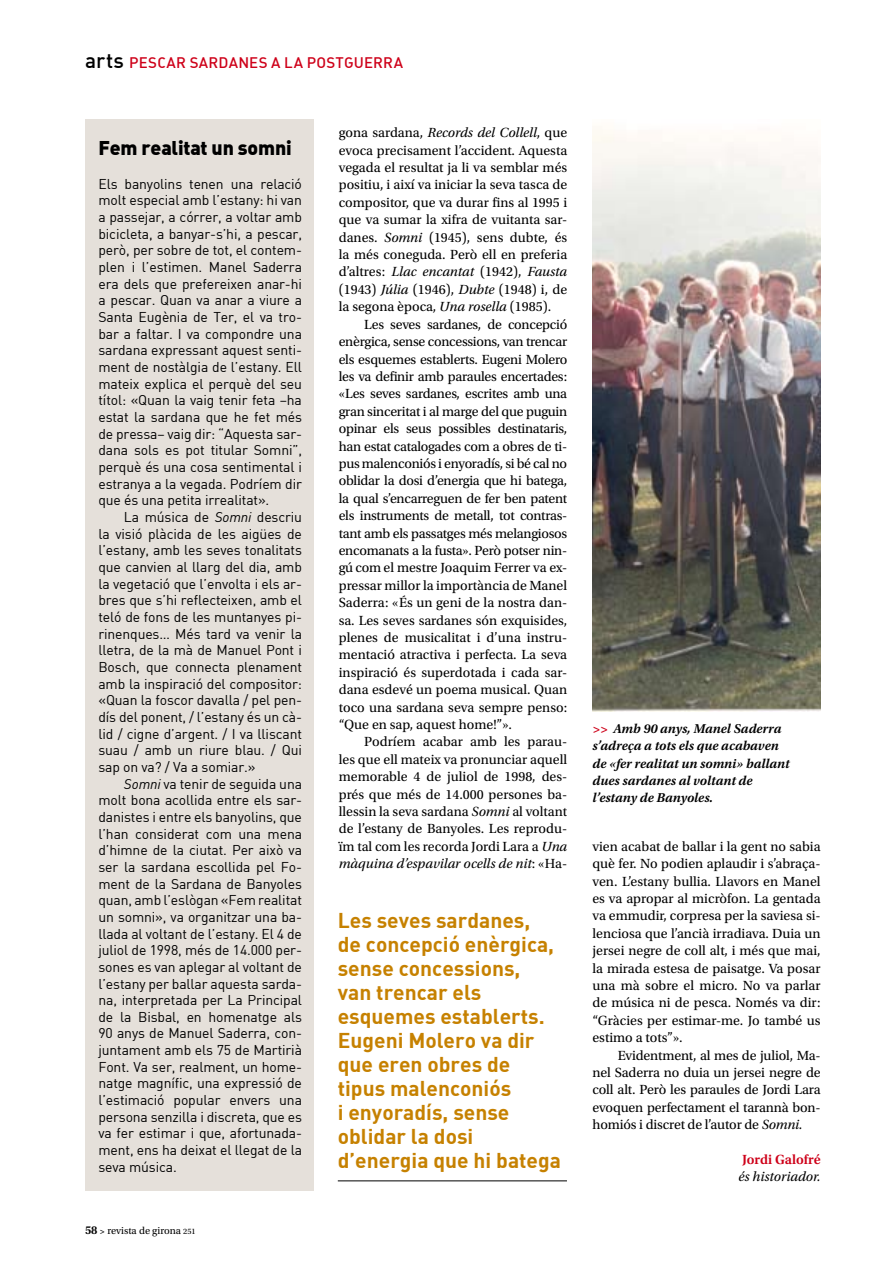
<style>
.page{position:relative;width:893px;height:1276px;background:#fff}
.page>*{position:absolute;margin:0;border:0;box-sizing:border-box;transform-origin:0 0}
.t1{font:21px/24px "DIN Bold";color:#c68100}
.t2{font:19.5px "DIN Black Alternate";letter-spacing:-.01em;color:#000}
.t3{font:15px "DIN Medium Alternate";letter-spacing:.02em;color:#ce0019}
.t4{font:13.95px/17.4px "Utopia Std";color:#000;text-align:justify}
.t5{font:13.95px/16.6px "DIN";letter-spacing:-.01em;color:#000;text-align:justify}
.t6{font:italic 13.95px "Utopia Std";color:#000}
.t7{font:600 13.95px "Utopia Std";color:#ce0019}
.t8{font:italic 600 13.5px/17.4px "Utopia Std";color:#000}
.t9{font:10.5px "Utopia Std";color:#000}
.s1{font-size:21px;color:#000}
.s2{font-style:italic}
.s3{font-weight:600;font-size:12px}
.s4{font-weight:600;font-size:9px}
.s5{font-size:8.25px}
.s6{color:#ce0019}
</style>
<div class="page">
<hr style="left:338px;top:1180px;width:229px;height:1px;background:#000">
<div style="left:85px;top:119px;width:228px;height:1071px;background:#e5e0da"></div>
<img style="left:592px;top:129px;width:229px;height:582px">
<p class="t3" style="left:85px;top:53px;width:319px"><span class="s1">ARTS</span> PESCAR SARDANES A LA POSTGUERRA</p>
<h2 class="t2" style="left:98px;top:135px;width:195px">Fem realitat un somni</h2>
<p class="t5" style="left:98px;top:175px;width:205px">Els banyolins tenen una relació molt especial amb l’estany: hi van a passejar, a córrer, a voltar amb bicicleta, a banyar-s’hi, a pescar, però, per sobre de tot, el contem&shy;plen i l’estimen. Manel Saderra era dels que prefereixen anar-hi a pescar. Quan va anar a viure a Santa Eugènia de Ter, el va tro&shy;bar a faltar. I va compondre una sardana expressant aquest senti&shy;ment de nostàlgia de l’estany. Ell mateix explica el perquè del seu títol: «Quan la vaig tenir feta –ha estat la sardana que he fet més de pressa– vaig dir: “Aquesta sar&shy;dana sols es pot titular Somni”, perquè és una cosa sentimental i estranya a la vegada. Podríem dir que és una petita irrealitat».</p>
<p class="t5" style="left:98px;top:508px;width:205px;text-indent:26px">La música de <span class="s2">Somni</span> descriu la visió plàcida de les aigües de l’estany, amb les seves tonalitats que canvien al llarg del dia, amb la vegetació que l’envolta i els ar&shy;bres que s’hi reflecteixen, amb el teló de fons de les muntanyes pi&shy;rinenques… Més tard va venir la lletra, de la mà de Manuel Pont i Bosch, que connecta plenament amb la inspiració del compositor: «Quan la foscor davalla / pel pen&shy;dís del ponent, / l’estany és un cà&shy;lid / cigne d’argent. / I va lliscant suau / amb un riure blau. / Qui sap on va? / Va a somiar.»</p>
<p class="t5" style="left:98px;top:775px;width:205px;text-indent:26px"><span class="s2">Somni</span> va tenir de seguida una molt bona acollida entre els sar&shy;danistes i entre els banyolins, que l’han considerat com una mena d’himne de la ciutat. Per això va ser la sardana escollida pel Fo&shy;ment de la Sardana de Banyoles quan, amb l’eslògan «Fem realitat un somni», va organitzar una ba&shy;llada al voltant de l’estany. El 4 de juliol de 1998, més de 14.000 per&shy;sones es van aplegar al voltant de l’estany per ballar aquesta sarda&shy;na, interpretada per La Principal de la Bisbal, en homenatge als 90 anys de Manuel Saderra, con&shy;juntament amb els 75 de Martirià Font. Va ser, realment, un home&shy;natge magnífic, una expressió de l’estimació popular envers una persona senzilla i discreta, que es va fer estimar i que, afortunada&shy;ment, ens ha deixat el llegat de la seva música.</p>
<p class="t9" style="left:85px;top:1224px;width:112px"><span class="s3">58</span> <span class="s4">&gt;</span> revista de girona <span class="s5">251</span></p>
<p class="t4" style="left:339px;top:124px;width:230px">gona sardana, <span class="s2">Records del Collell</span>, que evoca precisament l’accident. Aquesta vegada el resultat ja li va semblar més positiu, i així va iniciar la seva tasca de compositor, que va durar fins al 1995 i que va sumar la xifra de vuitanta sar&shy;danes. <span class="s2">Somni</span> (1945), sens dubte, és la més coneguda. Però ell en preferia d’altres: <span class="s2">Llac encantat</span> (1942), <span class="s2">Fausta </span>(1943) <span class="s2">Júlia</span> (1946), <span class="s2">Dubte</span> (1948) i, de la segona època, <span class="s2">Una rosella</span> (1985).</p>
<p class="t4" style="left:339px;top:316px;width:230px;text-indent:26px">Les seves sardanes, de concepció enèrgica, sense concessions, van trencar els esquemes establerts. Eugeni Molero les va definir amb paraules encertades: «Les seves sardanes, escrites amb una gran sinceritat i al marge del que puguin opinar els seus possibles destinataris, han estat catalogades com a obres de ti&shy;pus malenconiós i enyoradís, si bé cal no oblidar la dosi d’energia que hi batega, la qual s’encarreguen de fer ben patent els instruments de metall, tot contras&shy;tant amb els passatges més melangiosos encomanats a la fusta». Però potser nin&shy;gú com el mestre Joaquim Ferrer va ex&shy;pressar millor la importància de Manel Saderra: «És un geni de la nostra dan&shy;sa. Les seves sardanes són exquisides, plenes de musicalitat i d’una instru&shy;mentació atractiva i perfecta. La seva inspiració és superdotada i cada sar&shy;dana esdevé un poema musical. Quan toco una sardana seva sempre penso: “Que en sap, aquest home!”».</p>
<p class="t4" style="left:339px;top:733px;width:230px;text-indent:26px">Podríem acabar amb les parau&shy;les que ell mateix va pronunciar aquell memorable 4 de juliol de 1998, des&shy;prés que més de 14.000 persones ba&shy;llessin la seva sardana <span class="s2">Somni</span> al voltant de l’estany de Banyoles. Les reprodu&shy;ïm tal com les recorda Jordi Lara a <span class="s2">Una màquina d’espavilar ocells de nit</span>: «Ha-</p>
<h1 class="t1" style="left:338px;top:907px;width:225px">Les seves sardanes,<br>de concepció enèrgica, sense concessions,<br>van trencar els esquemes establerts.<br>Eugeni Molero va dir que eren obres de tipus malenconiós<br>i enyoradís, sense oblidar la dosi d’energia que hi batega</h1>
<p class="t8" style="left:592px;top:720px;width:199px"><span class="s6">&gt;&gt;</span> Amb 90 anys, Manel Saderra s’adreça a tots els que acabaven de «fer realitat un somni» ballant dues sardanes al voltant de l’estany de Banyoles.</p>
<p class="t4" style="left:592px;top:837px;width:230px">vien acabat de ballar i la gent no sabia què fer. No podien aplaudir i s’abraça&shy;ven. L’estany bullia. Llavors en Manel es va apropar al micròfon. La gentada va emmudir, corpresa per la saviesa si&shy;lenciosa que l’ancià irradiava. Duia un jersei negre de coll alt, i més que mai, la mirada estesa de paisatge. Va posar una mà sobre el micro. No va parlar de música ni de pesca. Només va dir: “Gràcies per estimar-me. Jo també us estimo a tots”».</p>
<p class="t4" style="left:592px;top:1046px;width:230px;text-indent:26px">Evidentment, al mes de juliol, Ma&shy;nel Saderra no duia un jersei negre de coll alt. Però les paraules de Jordi Lara evoquen perfectament el tarannà bon&shy;homiós i discret de l’autor de <span class="s2">Somni.</span></p>
<p class="t7" style="left:742px;top:1151px;width:80px">Jordi Galofré</p>
<p class="t6" style="left:739px;top:1169px;width:84px">és historiador.</p>
</div>
